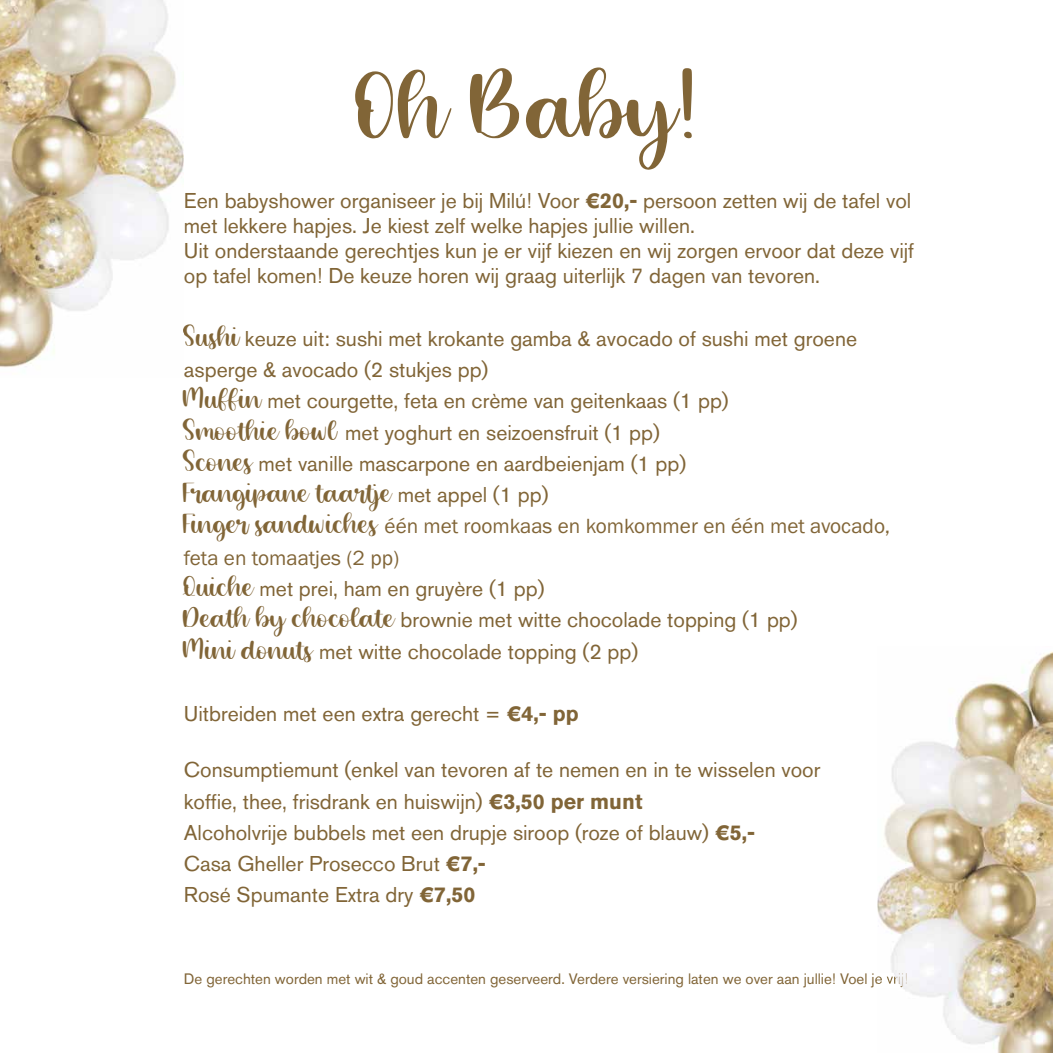
<style>
.page{position:relative;width:1053px;height:1053px;background:#fff}
.page>*{position:absolute;margin:0;border:0;box-sizing:border-box;transform-origin:0 0}
.t1{font:100px "Magical Feather";color:#816537}
.t2{font:30px "Magical Feather";color:#816537}
.t3{font:21.25px/31.2px "Akzidenz Grotesk BQ";color:#816537}
.t4{font:21.25px/31.2px "Franklin Gothic URW Boo";color:#816537}
.t5{font:15px "Akzidenz Grotesk BQ";color:#816537}
.s1{font-weight:700}
.s2{font-family:"Magical Feather";font-size:30px}
.s3{font-family:"Akzidenz Grotesk BQ";font-size:21.25px}
</style>
<div class="page">
<img style="left:877px;top:651px;width:175px;height:401px">
<img style="left:877px;top:973px;width:29px;height:14px">
<img style="left:0;top:0;width:184px;height:368px">
<svg style="left:183px;top:324px;width:1px;height:25px"></svg>
<h1 class="t1" style="left:358px;top:59px;width:340px">Oh Baby!</h1>
<p class="t3" style="left:184px;top:188px;width:731px;line-height:25px">Een babyshower organiseer je bij Milú! Voor <span class="s1">€20,-</span> persoon zetten wij de tafel vol met lekkere hapjes. Je kiest zelf welke hapjes jullie willen.<br>Uit onderstaande gerechtjes kun je er vijf kiezen en wij zorgen ervoor dat deze vijf op tafel komen! De keuze horen wij graag uiterlijk 7 dagen van tevoren.</p>
<p class="t3" style="left:184px;top:322px;width:674px"><span class="s2">Sushi</span> keuze uit: sushi met krokante gamba &amp; avocado of sushi met groene asperge &amp; avocado (2 stukjes pp)<br><span class="s2">Muffin</span> met courgette, feta en crème van geitenkaas (1 pp)<br><span class="s2">Smoothie bowl</span> met yoghurt en seizoensfruit (1 pp)<br><span class="s2">Scones</span> met vanille mascarpone en aardbeienjam (1 pp)</p>
<h2 class="t2" style="left:184px;top:478px;width:366px">Frangipane taartje <span class="s3">met appel (1 pp)</span></h2>
<p class="t4" style="left:184px;top:510px;width:707px"><span class="s2">Finger sandwiches</span> één met roomkaas en komkommer en één met avocado, feta en tomaatjes (2 pp)</p>
<p class="t3" style="left:184px;top:572px;width:615px"><span class="s2">Quiche</span> met prei, ham en gruyère (1 pp)<br><span class="s2">Death by chocolate</span> brownie met witte chocolade topping (1 pp)<br><span class="s2">Mini donuts</span> met witte chocolade topping (2 pp)</p>
<p class="t3" style="left:184px;top:697px;width:396px">Uitbreiden met een extra gerecht = <span class="s1">€4,- pp</span></p>
<p class="t3" style="left:184px;top:754px;width:638px">Consumptiemunt (enkel van tevoren af te nemen en in te wisselen voor koffie, thee, frisdrank en huiswijn) <span class="s1">€3,50 per munt<br></span>Alcoholvrije bubbels met een drupje siroop (roze of blauw) <span class="s1">€5,-<br></span>Casa Gheller Prosecco Brut <span class="s1">€7,-<br></span>Rosé Spumante Extra dry <span class="s1">€7,50</span></p>
<p class="t5" style="left:184px;top:969px;width:725px">De gerechten worden met wit &amp; goud accenten geserveerd. Verdere versiering laten we over aan jullie! Voel je vrij!</p>
</div>
